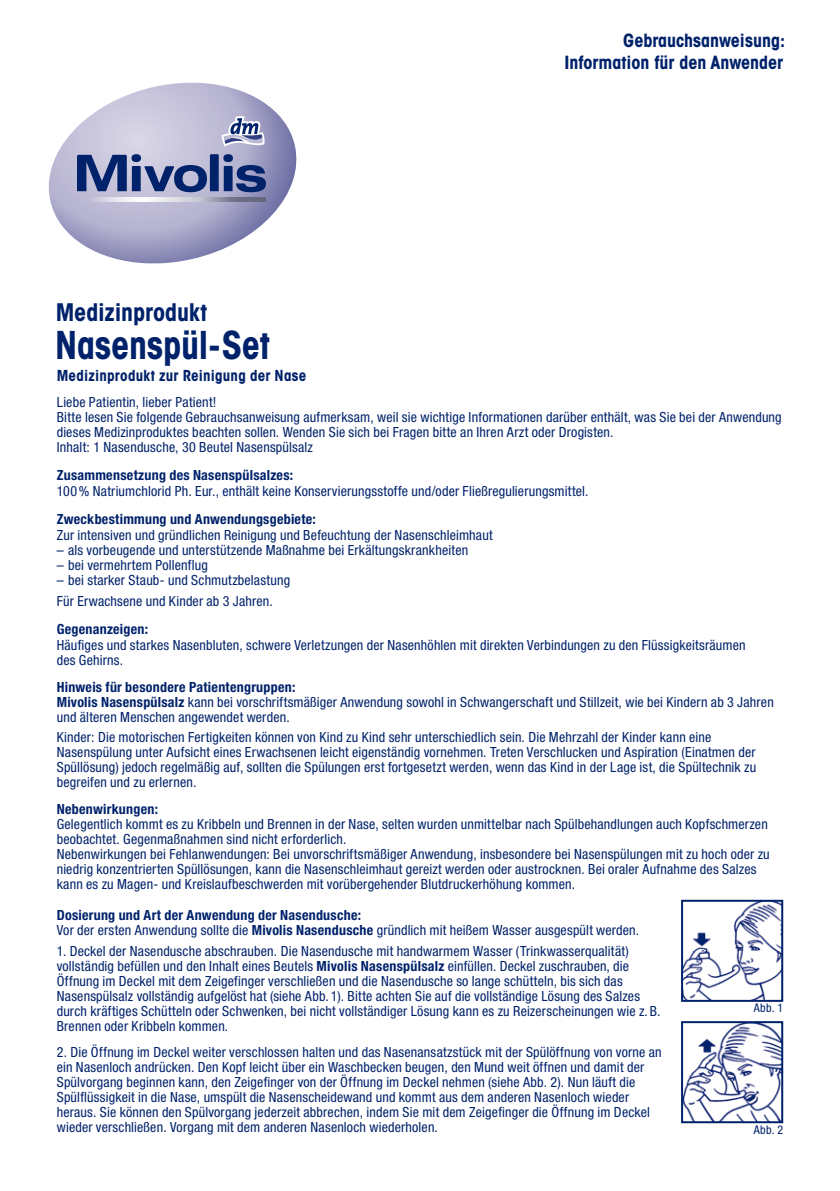
<style>
.page{position:relative;width:840px;height:1191px;background:#fff}
.page>*{position:absolute;margin:0;border:0;box-sizing:border-box;transform-origin:0 0}
.t1{font:700 condensed 38px "ITC Avant Garde Std";letter-spacing:-.005em;color:#00226b;scale:.95 1}
.t2{font:700 condensed 24px "ITC Avant Garde Std";letter-spacing:-.005em;color:#00226b}
.t3{font:700 condensed 18px/21.6px "ITC Avant Garde Std";color:#00226b;text-align:right}
.t4{font:700 condensed 15px "ITC Avant Garde Std";letter-spacing:.015em;color:#00226b}
.t5{font:condensed 14px/15px "Helvetica Neue LT Pro";letter-spacing:.01em;color:#00226b}
.t6{font:700 condensed 14px "Helvetica Neue LT Pro";letter-spacing:.02em;color:#00226b}
.t7{font:condensed 12px "Helvetica Neue LT Pro";letter-spacing:.025em;color:#00226b}
.s1{font-weight:700}
</style>
<div class="page">
<svg style="left:49px;top:83px;width:248px;height:180px"></svg>
<svg style="left:221px;top:116px;width:44px;height:30px"></svg>
<svg style="left:81px;top:197px;width:184px;height:4px"></svg>
<svg style="left:77px;top:154px;width:189px;height:38px;background:#6171a1"></svg>
<img style="left:683px;top:902px;width:96px;height:96px">
<div style="left:680px;top:899px;width:102px;height:102px;border:2px solid #00226b"></div>
<img style="left:683px;top:1024px;width:96px;height:96px">
<div style="left:680px;top:1021px;width:102px;height:102px;border:2px solid #00226b"></div>
<p class="t3" style="left:564px;top:30px;width:222px">Gebrauchsanweisung:<br>Information für den Anwender</p>
<h2 class="t2" style="left:56px;top:297px;width:153px">Medizinprodukt</h2>
<h1 class="t1" style="left:55px;top:321px;width:227px">Nasenspül-Set</h1>
<p class="t4" style="left:57px;top:366px;width:251px">Medizinprodukt zur Reinigung der Nase</p>
<p class="t5" style="left:57px;top:394px;width:726px">Liebe Patientin, lieber Patient!<br>Bitte lesen Sie folgende Gebrauchsanweisung aufmerksam, weil sie wichtige Informationen darüber enthält, was Sie bei der Anwendung dieses Medizinproduktes beachten sollen. Wenden Sie sich bei Fragen bitte an Ihren Arzt oder Drogisten.<br>Inhalt: 1 Nasendusche, 30 Beutel Nasenspülsalz</p>
<p class="t6" style="left:57px;top:467px;width:238px">Zusammensetzung des Nasenspülsalzes:</p>
<p class="t5" style="left:57px;top:483px;width:533px">100% Natriumchlorid Ph. Eur., enthält keine Konservierungsstoffe und/oder Fließregulierungsmittel.</p>
<p class="t6" style="left:57px;top:511px;width:260px">Zweckbestimmung und Anwendungsgebiete:</p>
<p class="t5" style="left:57px;top:527px;width:437px">Zur intensiven und gründlichen Reinigung und Befeuchtung der Nasenschleimhaut</p>
<p class="t5" style="left:57px;top:542px;width:413px">– als vorbeugende und unterstützende Maßnahme bei Erkältungskrankheiten</p>
<p class="t5" style="left:57px;top:557px;width:152px">– bei vermehrtem Pollenflug</p>
<p class="t5" style="left:57px;top:569px;width:235px;line-height:20.6px">– bei starker Staub- und Schmutzbelastung<br>Für Erwachsene und Kinder ab 3 Jahren.</p>
<p class="t6" style="left:57px;top:620px;width:93px">Gegenanzeigen:</p>
<p class="t5" style="left:57px;top:637px;width:690px">Häufiges und starkes Nasenbluten, schwere Verletzungen der Nasenhöhlen mit direkten Verbindungen zu den Flüssigkeitsräumen des Gehirns.</p>
<p class="t5" style="left:57px;top:679px;width:718px"><span class="s1">Hinweis für besondere Patientengruppen:<br>Mivolis Nasenspülsalz</span> kann bei vorschriftsmäßiger Anwendung sowohl in Schwangerschaft und Stillzeit, wie bei Kindern ab 3 Jahren und älteren Menschen angewendet werden.</p>
<p class="t5" style="left:57px;top:730px;width:700px">Kinder: Die motorischen Fertigkeiten können von Kind zu Kind sehr unterschiedlich sein. Die Mehrzahl der Kinder kann eine Nasenspülung unter Aufsicht eines Erwachsenen leicht eigenständig vornehmen. Treten Verschlucken und Aspiration (Einatmen der Spüllösung) jedoch regelmäßig auf, sollten die Spülungen erst fortgesetzt werden, wenn das Kind in der Lage ist, die Spültechnik zu begreifen und zu erlernen.</p>
<p class="t6" style="left:57px;top:801px;width:103px">Nebenwirkungen:</p>
<p class="t5" style="left:57px;top:817px;width:714px">Gelegentlich kommt es zu Kribbeln und Brennen in der Nase, selten wurden unmittelbar nach Spülbehandlungen auch Kopfschmerzen beobachtet. Gegenmaßnahmen sind nicht erforderlich.<br>Nebenwirkungen bei Fehlanwendungen: Bei unvorschriftsmäßiger Anwendung, insbesondere bei Nasenspülungen mit zu hoch oder zu niedrig konzentrierten Spüllösungen, kann die Nasenschleimhaut gereizt werden oder austrocknen. Bei oraler Aufnahme des Salzes kann es zu Magen- und Kreislaufbeschwerden mit vorübergehender Blutdruckerhöhung kommen.</p>
<p class="t5" style="left:57px;top:908px;width:583px"><span class="s1">Dosierung und Art der Anwendung der Nasendusche:<br></span>Vor der ersten Anwendung sollte die <span class="s1">Mivolis Nasendusche</span> gründlich mit heißem Wasser ausgespült werden.</p>
<p class="t5" style="left:57px;top:943px;width:605px">1. Deckel der Nasendusche abschrauben. Die Nasendusche mit handwarmem Wasser (Trinkwasserqualität) vollständig befüllen und den Inhalt eines Beutels <span class="s1">Mivolis Nasenspülsalz</span> einfüllen. Deckel zuschrauben, die Öffnung im Deckel mit dem Zeigefinger verschließen und die Nasendusche so lange schütteln, bis sich das Nasenspülsalz vollständig aufgelöst hat (siehe Abb. 1). Bitte achten Sie auf die vollständige Lösung des Salzes durch kräftiges Schütteln oder Schwenken, bei nicht vollständiger Lösung kann es zu Reizerscheinungen wie z.B.<br>Brennen oder Kribbeln kommen.</p>
<p class="t5" style="left:57px;top:1044px;width:606px">2. Die Öffnung im Deckel weiter verschlossen halten und das Nasenansatzstück mit der Spülöffnung von vorne an ein Nasenloch andrücken. Den Kopf leicht über ein Waschbecken beugen, den Mund weit öffnen und damit der Spülvorgang beginnen kann, den Zeigefinger von der Öffnung im Deckel nehmen (siehe Abb. 2). Nun läuft die Spülflüssigkeit in die Nase, umspült die Nasenscheidewand und kommt aus dem anderen Nasenloch wieder heraus. Sie können den Spülvorgang jederzeit abbrechen, indem Sie mit dem Zeigefinger die Öffnung im Deckel wieder verschließen. Vorgang mit dem anderen Nasenloch wiederholen.</p>
<p class="t7" style="left:753px;top:1001px;width:31px">Abb. 1</p>
<p class="t7" style="left:753px;top:1122px;width:31px">Abb. 2</p>
</div>
